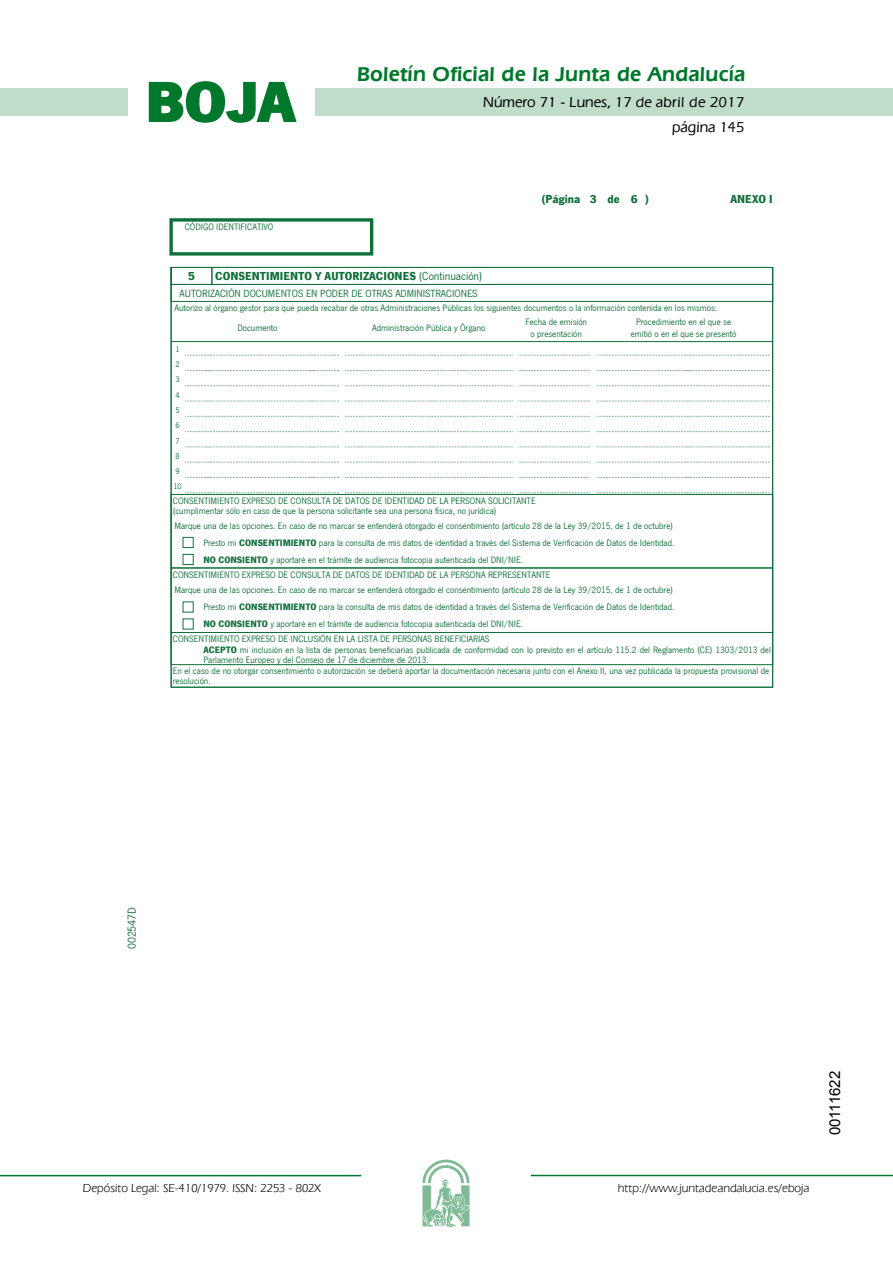
<style>
.page{position:relative;width:893px;height:1263px;background:#fff}
.page>*{position:absolute;margin:0;border:0;box-sizing:border-box;transform-origin:0 0}
.t1{font:700 57.75px "News Got T";color:#00782c;scale:1.14 1}
.t2{font:600 21px "Eras IT Cby BT";letter-spacing:.01em;color:#00782c}
.t3{font:500 15px/24.5px "Eras IT Cby BT";color:#000;text-align:right}
.t4{font:15px "Arial";color:#000}
.t5{font:12px "Eras IT Cby BT";color:#000}
.t6{font:700 12px "News Got T";color:#107039}
.t7{font:12px "News Got T";color:#107039}
.t8{font:10.8px "News Got T";color:#107039}
.t9{font:9.6px/17px "News Got T";color:#107039}
.t10{font:8.4px/15.3px "News Got T";color:#107039}
.s1{font-weight:400}
.s2{font-weight:700}
</style>
<div class="page">
<div style="left:315px;top:88px;width:577px;height:28px;background:#bfddca"></div>
<div style="left:0;top:88px;width:128px;height:28px;background:#bfddca"></div>
<hr style="left:0;top:1175px;width:361px;height:1px;background:#00782c">
<svg style="left:422px;top:1159px;width:47px;height:68px"></svg>
<hr style="left:531px;top:1175px;width:361px;height:1px;background:#00782c">
<svg style="left:148px;top:81px;width:149px;height:42px"></svg>
<div style="left:169px;top:218px;width:204px;height:38px;border:3px solid #107039"></div>
<svg style="left:170px;top:266px;width:603px;height:422px"></svg>
<div style="left:211px;top:267px;width:562px;height:18px;border:1px solid #107039"></div>
<div style="left:171px;top:284px;width:602px;height:18px;border:1px solid #107039"></div>
<hr style="left:171px;top:341px;width:173px;height:1px;background:#107039">
<hr style="left:343px;top:341px;width:174px;height:1px;background:#107039">
<hr style="left:517px;top:341px;width:78px;height:1px;background:#107039">
<hr style="left:595px;top:341px;width:177px;height:1px;background:#107039">
<svg style="left:185px;top:355px;width:154px;height:1px"></svg>
<svg style="left:345px;top:355px;width:167px;height:1px"></svg>
<svg style="left:518px;top:355px;width:72px;height:1px"></svg>
<svg style="left:596px;top:355px;width:174px;height:1px"></svg>
<svg style="left:185px;top:370px;width:154px;height:1px"></svg>
<svg style="left:345px;top:370px;width:167px;height:1px"></svg>
<svg style="left:518px;top:370px;width:72px;height:1px"></svg>
<svg style="left:596px;top:370px;width:174px;height:1px"></svg>
<svg style="left:185px;top:385px;width:154px;height:1px"></svg>
<svg style="left:345px;top:385px;width:167px;height:1px"></svg>
<svg style="left:518px;top:385px;width:72px;height:1px"></svg>
<svg style="left:596px;top:385px;width:174px;height:1px"></svg>
<svg style="left:185px;top:401px;width:154px;height:1px"></svg>
<svg style="left:345px;top:401px;width:167px;height:1px"></svg>
<svg style="left:518px;top:401px;width:72px;height:1px"></svg>
<svg style="left:596px;top:401px;width:174px;height:1px"></svg>
<svg style="left:185px;top:416px;width:154px;height:1px"></svg>
<svg style="left:345px;top:416px;width:167px;height:1px"></svg>
<svg style="left:518px;top:416px;width:72px;height:1px"></svg>
<svg style="left:596px;top:416px;width:174px;height:1px"></svg>
<svg style="left:185px;top:431px;width:154px;height:1px"></svg>
<svg style="left:345px;top:431px;width:167px;height:1px"></svg>
<svg style="left:518px;top:431px;width:72px;height:1px"></svg>
<svg style="left:596px;top:431px;width:174px;height:1px"></svg>
<svg style="left:185px;top:447px;width:154px;height:1px"></svg>
<svg style="left:345px;top:447px;width:167px;height:1px"></svg>
<svg style="left:518px;top:447px;width:72px;height:1px"></svg>
<svg style="left:596px;top:447px;width:174px;height:1px"></svg>
<svg style="left:185px;top:462px;width:154px;height:1px"></svg>
<svg style="left:345px;top:462px;width:167px;height:1px"></svg>
<svg style="left:518px;top:462px;width:72px;height:1px"></svg>
<svg style="left:596px;top:462px;width:174px;height:1px"></svg>
<svg style="left:185px;top:477px;width:154px;height:1px"></svg>
<svg style="left:345px;top:477px;width:167px;height:1px"></svg>
<svg style="left:518px;top:477px;width:72px;height:1px"></svg>
<svg style="left:596px;top:477px;width:174px;height:1px"></svg>
<svg style="left:185px;top:492px;width:154px;height:1px"></svg>
<svg style="left:345px;top:492px;width:167px;height:1px"></svg>
<svg style="left:518px;top:492px;width:72px;height:1px"></svg>
<svg style="left:596px;top:492px;width:174px;height:1px"></svg>
<div style="left:171px;top:494px;width:602px;height:74px;border:1px solid #107039"></div>
<div style="left:183px;top:537px;width:10px;height:11px;background:#fff"></div>
<div style="left:183px;top:537px;width:10px;height:11px;border:1px solid #107039"></div>
<div style="left:183px;top:554px;width:10px;height:11px;background:#fff"></div>
<div style="left:183px;top:554px;width:10px;height:11px;border:1px solid #107039"></div>
<div style="left:171px;top:567px;width:602px;height:66px;border:1px solid #107039"></div>
<div style="left:183px;top:602px;width:10px;height:10px;background:#fff"></div>
<div style="left:183px;top:619px;width:10px;height:10px;background:#fff"></div>
<div style="left:171px;top:632px;width:602px;height:33px;border:1px solid #107039"></div>
<h1 class="t1" style="left:145px;top:68px;width:133px">BOJA</h1>
<p class="t9" style="left:185px;top:219px;width:90px">CÓDIGO IDENTIFICATIVO</p>
<h2 class="t2" style="left:357px;top:62px;width:390px">Boletín Oficial de la Junta de Andalucía</h2>
<h3 class="t3" style="left:483px;top:90px;width:263px">Número 71 - Lunes, 17 de abril de 2017 página 145</h3>
<p class="t6" style="left:541px;top:191px;width:40px">(Página</p>
<p class="t6" style="left:607px;top:191px;width:14px">de</p>
<p class="t6" style="left:645px;top:191px;width:5px">)</p>
<p class="t6" style="left:590px;top:191px;width:8px">3</p>
<p class="t6" style="left:630px;top:191px;width:8px">6</p>
<p class="t6" style="left:730px;top:191px;width:44px">ANEXO I</p>
<p class="t6" style="left:188px;top:269px;width:8px">5</p>
<p class="t6" style="left:215px;top:269px;width:268px">CONSENTIMIENTO Y AUTORIZACIONES <span class="s1">(Continuación)</span></p>
<p class="t8" style="left:180px;top:287px;width:299px">AUTORIZACIÓN DOCUMENTOS EN PODER DE OTRAS ADMINISTRACIONES</p>
<p class="t9" style="left:237px;top:298px;width:481px;line-height:20.1px;text-indent:-63px">Autorizo al órgano gestor para que pueda recabar de otras Administraciones Públicas los siguientes documentos o la información contenida en los mismos:<br>Documento</p>
<p class="t9" style="left:372px;top:320px;width:115px">Administración Pública y Órgano</p>
<p class="t9" style="left:525px;top:316px;width:63px;line-height:11.6px;text-align:center">Fecha de emisión o presentación</p>
<p class="t9" style="left:630px;top:316px;width:107px;line-height:11.6px;text-align:center">Procedimiento en el que se emitió o en el que se presentó</p>
<p class="t10" style="left:173px;top:342px;width:10px">1<br>2<br>3<br>4<br>5<br>6<br>7<br>8<br>9<br>10</p>
<p class="t9" style="left:173px;top:496px;width:364px;line-height:9.6px">CONSENTIMIENTO EXPRESO DE CONSULTA DE DATOS DE IDENTIDAD DE LA PERSONA SOLICITANTE (cumplimentar sólo en caso de que la persona solicitante sea una persona física, no jurídica)</p>
<p class="t9" style="left:203px;top:517px;width:472px;text-indent:-29px">Marque una de las opciones. En caso de no marcar se entenderá otorgado el consentimiento (artículo 28 de la Ley 39/2015, de 1 de octubre)<br>Presto mi <span class="s2">CONSENTIMIENTO</span> para la consulta de mis datos de identidad a través del Sistema de Verificación de Datos de Identidad.<br><span class="s2">NO CONSIENTO</span> y aportaré en el trámite de audiencia fotocopia autenticada del DNI/NIE.</p>
<p class="t9" style="left:173px;top:567px;width:501px;line-height:15.3px">CONSENTIMIENTO EXPRESO DE CONSULTA DE DATOS DE IDENTIDAD DE LA PERSONA REPRESENTANTE<br>Marque una de las opciones. En caso de no marcar se entenderá otorgado el consentimiento (artículo 28 de la Ley 39/2015, de 1 de octubre)</p>
<p class="t9" style="left:203px;top:599px;width:472px">Presto mi <span class="s2">CONSENTIMIENTO</span> para la consulta de mis datos de identidad a través del Sistema de Verificación de Datos de Identidad.<br><span class="s2">NO CONSIENTO</span> y aportaré en el trámite de audiencia fotocopia autenticada del DNI/NIE.</p>
<p class="t9" style="left:203px;top:633px;width:569px;line-height:11.2px;text-indent:-31px">CONSENTIMIENTO EXPRESO DE INCLUSIÓN EN LA LISTA DE PERSONAS BENEFICIARIAS<br><span class="s2">ACEPTO</span> mi inclusión en la lista de personas beneficiarias publicada de conformidad con lo previsto en el artículo 115.2 del Reglamento (CE) 1303/2013 del</p>
<p class="t9" style="left:173px;top:654px;width:598px;line-height:11.2px;text-indent:31px">Parlamento Europeo y del Consejo de 17 de diciembre de 2013.<br>En el caso de no otorgar consentimiento o autorización se deberá aportar la documentación necesaria junto con el Anexo II, una vez publicada la propuesta provisional de</p>
<p class="t9" style="left:173px;top:672px;width:39px">resolución.</p>
<p class="t7" style="left:125px;top:949px;width:44px;rotate:-90deg">002547D</p>
<p class="t5" style="left:83px;top:1181px;width:239px">Depósito Legal: SE-410/1979. ISSN: 2253 - 802X</p>
<p class="t5" style="left:618px;top:1181px;width:193px">http://www.juntadeandalucia.es/eboja</p>
<h3 class="t4" style="left:825px;top:1135px;width:66px;rotate:-90deg">00111622</h3>
</div>
